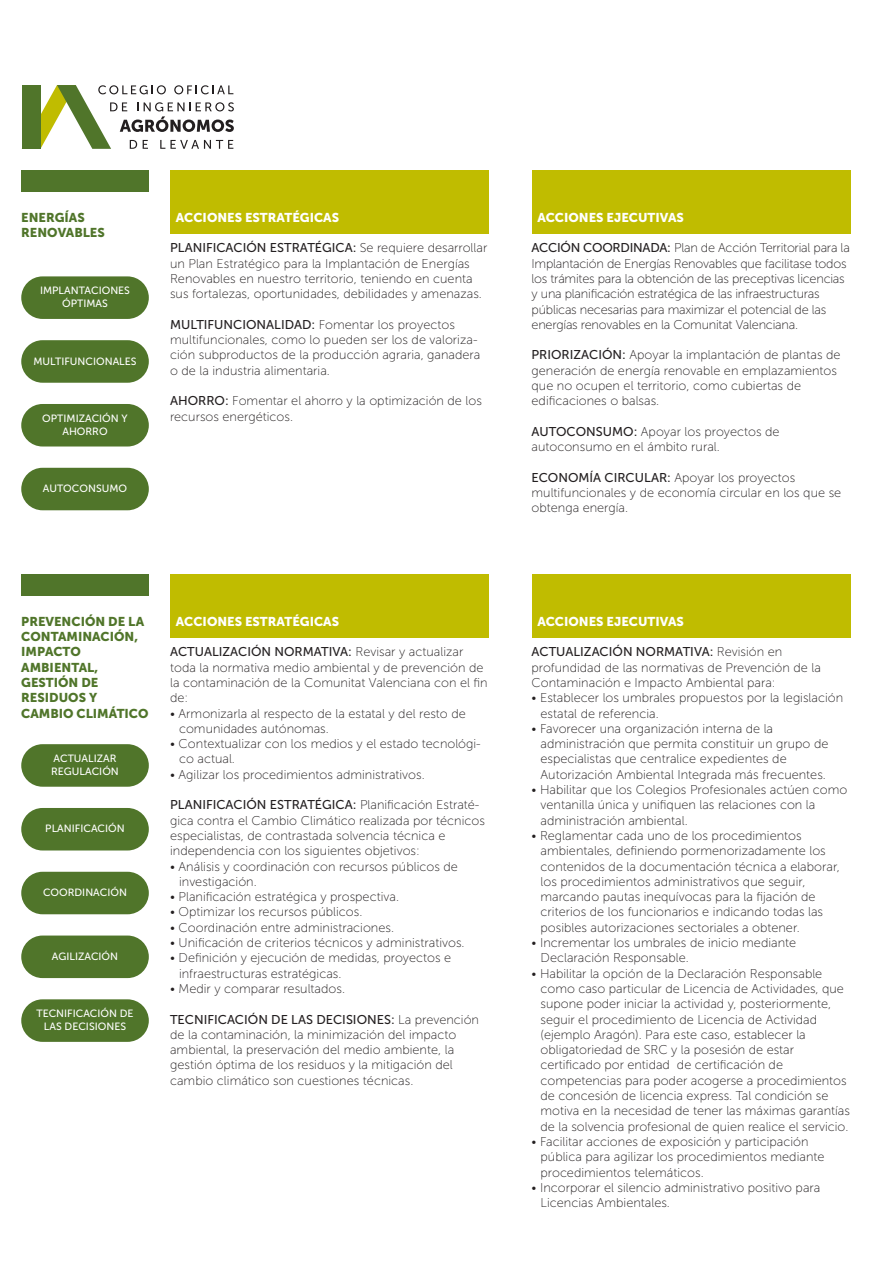
<style>
.page{position:relative;width:893px;height:1263px;background:#fff}
.page>*{position:absolute;margin:0;border:0;box-sizing:border-box;transform-origin:0 0}
.t1{font:12.75px/15.3px "Museo Sans 100";color:#231f20}
.t2{font:12.75px/15.3px "Museo Sans 100";letter-spacing:-.02em;color:#231f20}
.t3{font:12.75px "Museo Sans 500";color:#231f20}
.t4{font:12.75px/15.3px "Museo Sans 900";color:#50752a}
.t5{font:12.75px "Museo Sans 900";color:#fff}
.t6{font:10.5px/12.6px "Museo Sans 500";color:#fff;text-align:center}
.s1{font-family:"Museo Sans 100"}
.s2{font-family:"Museo Sans 500"}
</style>
<div class="page">
<svg style="left:22px;top:85px;width:212px;height:64px"></svg>
<div style="left:170px;top:170px;width:319px;height:64px;background:#c0bc00"></div>
<div style="left:531px;top:170px;width:319px;height:64px;background:#c0bc00"></div>
<div style="left:21px;top:170px;width:128px;height:21px;background:#50752a"></div>
<div style="left:170px;top:574px;width:319px;height:64px;background:#c0bc00"></div>
<div style="left:531px;top:574px;width:319px;height:64px;background:#c0bc00"></div>
<div style="left:21px;top:574px;width:128px;height:21px;background:#50752a"></div>
<div style="left:21px;top:276px;width:128px;height:43px;background:#50752a;border-radius:21px"></div>
<div style="left:21px;top:404px;width:128px;height:42px;background:#50752a;border-radius:21px"></div>
<div style="left:21px;top:744px;width:128px;height:43px;background:#50752a;border-radius:21px"></div>
<div style="left:21px;top:999px;width:128px;height:43px;background:#50752a;border-radius:21px"></div>
<div style="left:21px;top:340px;width:128px;height:43px;background:#50752a;border-radius:21px"></div>
<div style="left:21px;top:808px;width:128px;height:42px;background:#50752a;border-radius:21px"></div>
<div style="left:21px;top:872px;width:128px;height:42px;background:#50752a;border-radius:21px"></div>
<div style="left:21px;top:935px;width:128px;height:43px;background:#50752a;border-radius:21px"></div>
<div style="left:21px;top:468px;width:128px;height:42px;background:#50752a;border-radius:21px"></div>
<p class="t4" style="left:21px;top:210px;width:85px">ENERGÍAS<br>RENOVABLES</p>
<p class="t6" style="left:40px;top:285px;width:92px">IMPLANTACIONES<br>ÓPTIMAS</p>
<p class="t6" style="left:33px;top:355px;width:105px">MULTIFUNCIONALES</p>
<p class="t6" style="left:42px;top:412px;width:87px">OPTIMIZACIÓN Y<br>AHORRO</p>
<p class="t6" style="left:43px;top:482px;width:86px">AUTOCONSUMO</p>
<p class="t5" style="left:176px;top:210px;width:165px">ACCIONES ESTRATÉGICAS</p>
<p class="t3" style="left:170px;top:241px;width:319px">PLANIFICACIÓN ESTRATÉGICA: <span class="s1">Se requiere desarrollar</span></p>
<p class="t1" style="left:170px;top:256px;width:313px">un Plan Estratégico para la Implantación de Energías<br>Renovables en nuestro territorio, teniendo en cuenta sus fortalezas, oportunidades, debilidades y amenazas.</p>
<p class="t1" style="left:170px;top:317px;width:312px"><span class="s2">MULTIFUNCIONALIDAD:</span> Fomentar los proyectos multifuncionales, como lo pueden ser los de valoriza&shy;ción subproductos de la producción agraria, ganadera o de la industria alimentaria.</p>
<p class="t1" style="left:170px;top:393px;width:313px"><span class="s2">AHORRO:</span> Fomentar el ahorro y la optimización de los recursos energéticos.</p>
<p class="t4" style="left:21px;top:613px;width:129px">PREVENCIÓN DE LA<br>CONTAMINACIÓN,<br>IMPACTO<br>AMBIENTAL,<br>GESTIÓN DE<br>RESIDUOS Y<br>CAMBIO CLIMÁTICO</p>
<p class="t6" style="left:51px;top:752px;width:69px;text-align:left">ACTUALIZAR<br>REGULACIÓN</p>
<p class="t6" style="left:45px;top:822px;width:81px">PLANIFICACIÓN</p>
<p class="t6" style="left:43px;top:886px;width:86px">COORDINACIÓN</p>
<p class="t6" style="left:52px;top:950px;width:68px">AGILIZACIÓN</p>
<p class="t6" style="left:36px;top:1007px;width:99px">TECNIFICACIÓN DE<br>LAS DECISIONES</p>
<p class="t5" style="left:176px;top:614px;width:165px">ACCIONES ESTRATÉGICAS</p>
<p class="t3" style="left:170px;top:645px;width:295px">ACTUALIZACIÓN NORMATIVA: <span class="s1">Revisar y actualizar</span></p>
<p class="t1" style="left:170px;top:660px;width:319px">toda la normativa medio ambiental y de prevención de la contaminación de la Comunitat Valenciana con el fin de:</p>
<p class="t1" style="left:179px;top:706px;width:288px;text-indent:-9px">• Armonizarla al respecto de la estatal y del resto de comunidades autónomas.</p>
<p class="t1" style="left:179px;top:736px;width:303px;text-indent:-9px">• Contextualizar con los medios y el estado tecnológi&shy;co actual.</p>
<p class="t1" style="left:170px;top:767px;width:256px">• Agilizar los procedimientos administrativos.</p>
<p class="t3" style="left:170px;top:798px;width:311px">PLANIFICACIÓN ESTRATÉGICA: <span class="s1">Planificación Estraté-</span></p>
<p class="t1" style="left:170px;top:813px;width:316px">gica contra el Cambio Climático realizada por técnicos especialistas, de contrastada solvencia técnica e independencia con los siguientes objetivos:</p>
<p class="t1" style="left:179px;top:859px;width:280px;text-indent:-9px">• Análisis y coordinación con recursos públicos de investigación.</p>
<p class="t1" style="left:170px;top:889px;width:230px">• Planificación estratégica y prospectiva.</p>
<p class="t1" style="left:170px;top:904px;width:194px">• Optimizar los recursos públicos.</p>
<p class="t1" style="left:170px;top:920px;width:225px">• Coordinación entre administraciones.</p>
<p class="t1" style="left:170px;top:935px;width:296px">• Unificación de criterios técnicos y administrativos.</p>
<p class="t1" style="left:179px;top:950px;width:274px;text-indent:-9px">• Definición y ejecución de medidas, proyectos e infraestructuras estratégicas.</p>
<p class="t1" style="left:170px;top:981px;width:176px">• Medir y comparar resultados.</p>
<p class="t3" style="left:170px;top:1012px;width:310px">TECNIFICACIÓN DE LAS DECISIONES: <span class="s1">La prevención</span></p>
<p class="t1" style="left:170px;top:1027px;width:288px">de la contaminación, la minimización del impacto ambiental, la preservación del medio ambiente, la gestión óptima de los residuos y la mitigación del cambio climático son cuestiones técnicas.</p>
<p class="t5" style="left:537px;top:210px;width:148px">ACCIONES EJECUTIVAS</p>
<p class="t2" style="left:532px;top:240px;width:320px"><span class="s2">ACCIÓN COORDINADA:</span> Plan de Acción Territorial para la Implantación de Energías Renovables que facilitase todos los trámites para la obtención de las preceptivas licencias y una planificación estratégica de las infraestructuras públicas necesarias para maximizar el potencial de las energías renovables en la Comunitat Valenciana.</p>
<p class="t1" style="left:532px;top:348px;width:310px"><span class="s2">PRIORIZACIÓN:</span> Apoyar la implantación de plantas de generación de energía renovable en emplazamientos que no ocupen el territorio, como cubiertas de edificaciones o balsas.</p>
<p class="t1" style="left:532px;top:424px;width:250px"><span class="s2">AUTOCONSUMO:</span> Apoyar los proyectos de autoconsumo en el ámbito rural.</p>
<p class="t1" style="left:532px;top:470px;width:311px"><span class="s2">ECONOMÍA CIRCULAR:</span> Apoyar los proyectos multifuncionales y de economía circular en los que se obtenga energía.</p>
<p class="t5" style="left:537px;top:614px;width:148px">ACCIONES EJECUTIVAS</p>
<p class="t3" style="left:532px;top:645px;width:252px">ACTUALIZACIÓN NORMATIVA: <span class="s1">Revisión en</span></p>
<p class="t1" style="left:532px;top:660px;width:291px">profundidad de las normativas de Prevención de la<br>Contaminación e Impacto Ambiental para:</p>
<p class="t1" style="left:541px;top:690px;width:304px;text-indent:-9px">• Establecer los umbrales propuestos por la legislación estatal de referencia.</p>
<p class="t1" style="left:541px;top:721px;width:289px;text-indent:-9px">• Favorecer una organización interna de la administración que permita constituir un grupo de especialistas que centralice expedientes de Autorización Ambiental Integrada más frecuentes.</p>
<p class="t1" style="left:541px;top:782px;width:308px;text-indent:-9px">• Habilitar que los Colegios Profesionales actúen como ventanilla única y unifiquen las relaciones con la administración ambiental.</p>
<p class="t1" style="left:541px;top:828px;width:301px;text-indent:-9px">• Reglamentar cada uno de los procedimientos ambientales, definiendo pormenorizadamente los contenidos de la documentación técnica a elaborar, los procedimientos administrativos que seguir, marcando pautas inequívocas para la fijación de criterios de los funcionarios e indicando todas las posibles autorizaciones sectoriales a obtener.</p>
<p class="t1" style="left:541px;top:935px;width:257px;text-indent:-9px">• Incrementar los umbrales de inicio mediante<br>Declaración Responsable.</p>
<p class="t1" style="left:541px;top:966px;width:311px;text-indent:-9px">• Habilitar la opción de la Declaración Responsable como caso particular de Licencia de Actividades, que supone poder iniciar la actividad y, posteriormente, seguir el procedimiento de Licencia de Actividad (ejemplo Aragón). Para este caso, establecer la obligatoriedad de SRC y la posesión de estar certificado por entidad de certificación de competencias para poder acogerse a procedimientos de concesión de licencia express. Tal condición se motiva en la necesidad de tener las máximas garantías de la solvencia profesional de quien realice el servicio.</p>
<p class="t1" style="left:541px;top:1134px;width:285px;text-indent:-9px">• Facilitar acciones de exposición y participación pública para agilizar los procedimientos mediante procedimientos telemáticos.</p>
<p class="t1" style="left:541px;top:1180px;width:281px;text-indent:-9px">• Incorporar el silencio administrativo positivo para<br>Licencias Ambientales.</p>
</div>
